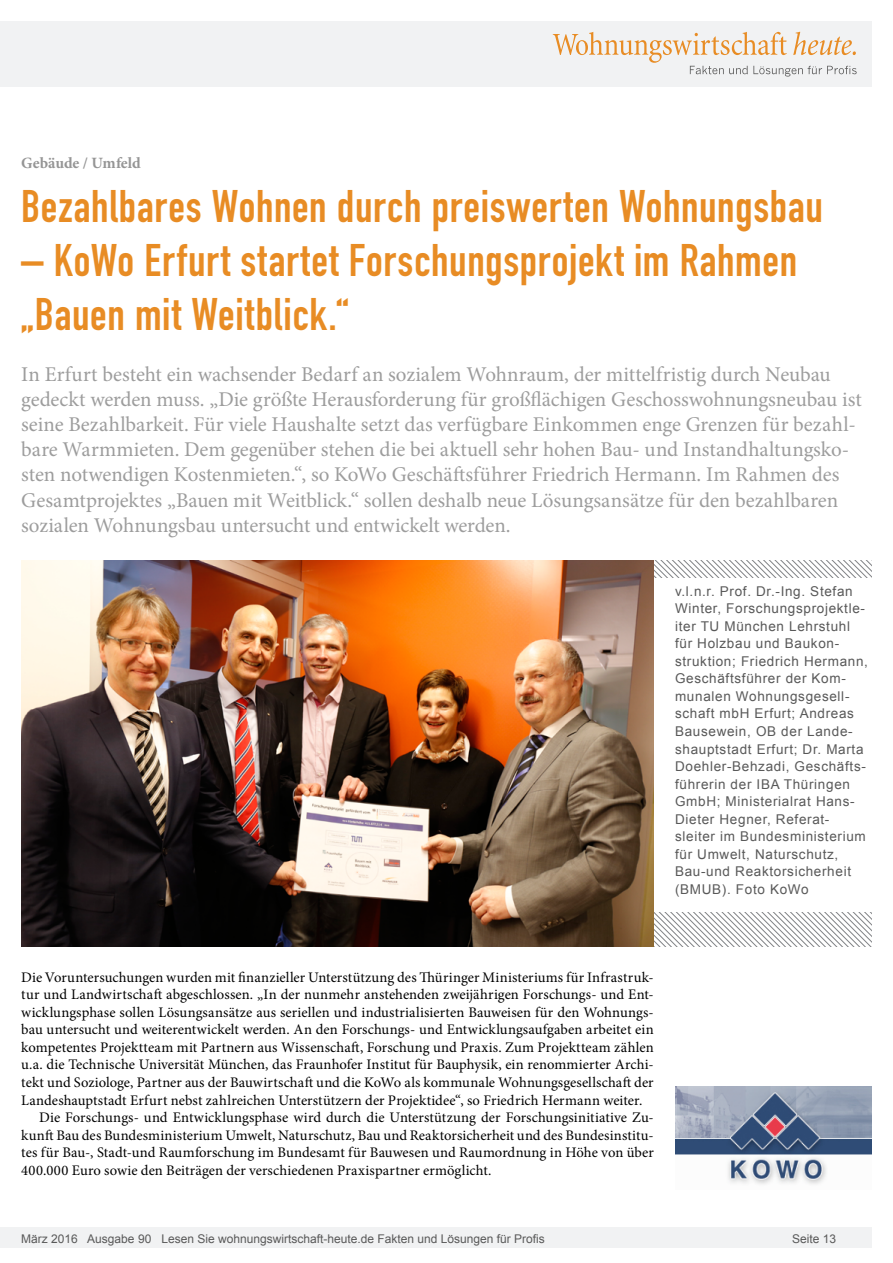
<style>
.page{position:relative;width:893px;height:1263px;background:#fff}
.page>*{position:absolute;margin:0;border:0;box-sizing:border-box;transform-origin:0 0}
.Überschrift_Groß{font:45px/54px "DIN Engschrift";letter-spacing:.015em;color:#e88c24}
.Anlesetext{font:21px/25.2px "Minion Pro";letter-spacing:-.005em;color:#9d9d9d}
.Kategorie{font:700 15.75px "Minion Pro";letter-spacing:-.005em;color:#959595}
.Fließtext_erste_Zeil{font:14.7px/17.5px "Minion Pro";letter-spacing:.005em;color:#000;text-align:justify}
.Fliesstext{font:14.7px/17.5px "Minion Pro";letter-spacing:.005em;color:#000;text-align:justify}
.Bildunterschrift{font:13.5px/17.5px "Arial";letter-spacing:.05em;color:#595959}
.t1{font:12px "Arial";color:#595959}
</style>
<div class="page">
<div style="left:0;top:1227px;width:872px;height:20px;background:#f1f2f3"></div>
<div style="left:0;top:21px;width:872px;height:66px;background:#f1f2f3"></div>
<svg style="left:553px;top:32px;width:304px;height:45px"></svg>
<svg style="left:654px;top:560px;width:218px;height:18px"></svg>
<svg style="left:654px;top:912px;width:218px;height:34px"></svg>
<img style="left:21px;top:560px;width:633px;height:386px">
<img style="left:675px;top:1086px;width:197px;height:98px">
<p class="Kategorie" style="left:21px;top:152px;width:121px">Gebäude / Umfeld</p>
<p class="Überschrift_Groß" style="left:21px;top:180px;width:803px">Bezahlbares Wohnen durch preiswerten Wohnungsbau</p>
<p class="Überschrift_Groß" style="left:21px;top:234px;width:777px">– KoWo Erfurt startet Forschungsprojekt im Rahmen „Bauen mit Weitblick.“</p>
<p class="Anlesetext" style="left:21px;top:361px;width:842px">In Erfurt besteht ein wachsender Bedarf an sozialem Wohnraum, der mittelfristig durch Neubau gedeckt werden muss. „Die größte Herausforderung für großflächigen Geschosswohnungsneubau ist seine Bezahlbarkeit. Für viele Haushalte setzt das verfügbare Einkommen enge Grenzen für bezahl&shy;bare Warmmieten. Dem gegenüber stehen die bei aktuell sehr hohen Bau- und Instandhaltungsko&shy;sten notwendigen Kostenmieten.“, so KoWo Geschäftsführer Friedrich Hermann. Im Rahmen des Gesamtprojektes „Bauen mit Weitblick.“ sollen deshalb neue Lösungsansätze für den bezahlbaren sozialen Wohnungsbau untersucht und entwickelt werden.</p>
<p class="Bildunterschrift" style="left:675px;top:582px;width:194px">v.l.n.r. Prof. Dr.-Ing. Stefan<br>Winter, Forschungsprojektle&shy;iter TU München Lehrstuhl für Holzbau und Baukon&shy;struktion; Friedrich Hermann,<br>Geschäftsführer der Kom&shy;munalen Wohnungsgesell&shy;schaft mbH Erfurt; Andreas<br>Bausewein, OB der Lande&shy;shauptstadt Erfurt; Dr. Marta<br>Doehler-Behzadi, Geschäfts&shy;führerin der IBA Thüringen<br>GmbH; Ministerialrat Hans-<br>Dieter Hegner, Referat&shy;sleiter im Bundesministerium für Umwelt, Naturschutz,<br>Bau-und Reaktorsicherheit (BMUB). Foto KoWo</p>
<p class="Fließtext_erste_Zeil" style="left:21px;top:968px;width:634px">Die Voruntersuchungen wurden mit finanzieller Unterstützung des Thüringer Ministeriums für Infrastruk&shy;tur und Landwirtschaft abgeschlossen. „In der nunmehr anstehenden zweijährigen Forschungs- und Ent&shy;wicklungsphase sollen Lösungsansätze aus seriellen und industrialisierten Bauweisen für den Wohnungs&shy;bau untersucht und weiterentwickelt werden. An den Forschungs- und Entwicklungsaufgaben arbeitet ein kompetentes Projektteam mit Partnern aus Wissenschaft, Forschung und Praxis. Zum Projektteam zählen u.a. die Technische Universität München, das Fraunhofer Institut für Bauphysik, ein renommierter Archi&shy;tekt und Soziologe, Partner aus der Bauwirtschaft und die KoWo als kommunale Wohnungsgesellschaft der Landeshauptstadt Erfurt nebst zahlreichen Unterstützern der Projektidee“, so Friedrich Hermann weiter.</p>
<p class="Fliesstext" style="left:21px;top:1109px;width:634px;text-indent:18px">Die Forschungs- und Entwicklungsphase wird durch die Unterstützung der Forschungsinitiative Zu&shy;kunft Bau des Bundesministerium Umwelt, Naturschutz, Bau und Reaktorsicherheit und des Bundesinstitu&shy;tes für Bau-, Stadt-und Raumforschung im Bundesamt für Bauwesen und Raumordnung in Höhe von über 400.000 Euro sowie den Beiträgen der verschiedenen Praxispartner ermöglicht.</p>
<p class="t1" style="left:21px;top:1230px;width:525px">März 2016 Ausgabe 90 Lesen Sie wohnungswirtschaft-heute.de Fakten und Lösungen für Profis</p>
<p class="t1" style="left:792px;top:1231px;width:46px">Seite 13</p>
</div>
